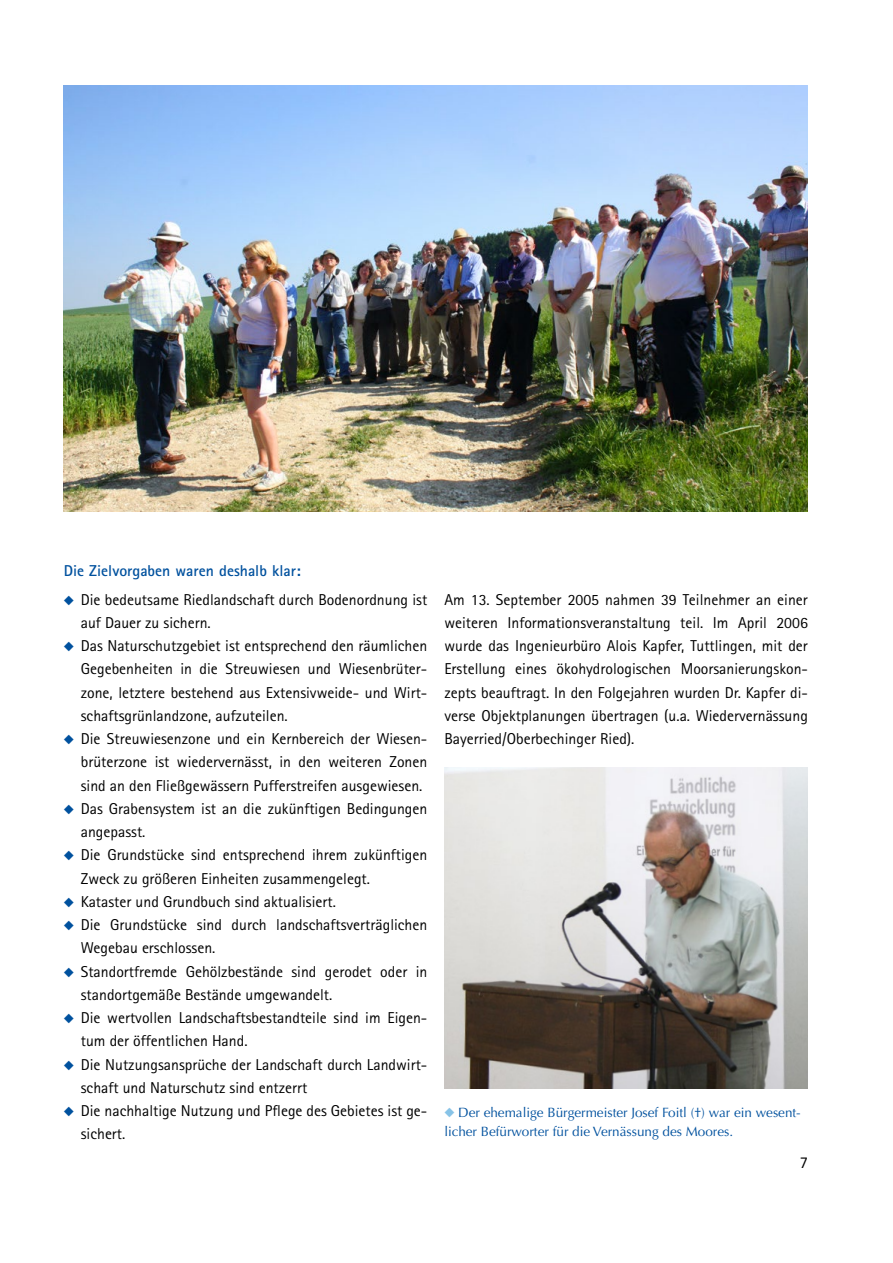
<style>
.page{position:relative;width:893px;height:1263px;background:#fff}
.page>*{position:absolute;margin:0;border:0;box-sizing:border-box;transform-origin:0 0}
.t1{font:16.5px "Rotis Sans Serif Pro";color:#000}
.p_Text_Rotis_Block_1{font:15.75px/23.2px "Rotis Sans Serif Pro";color:#000}
.Tab_Text_RotisBold_L{font:700 15.75px "Rotis Sans Serif Pro";color:#00519e}
.t2{font:13.5px/19.5px "Optima LT Std";color:#00519e}
</style>
<div class="page">
<img style="left:444px;top:767px;width:364px;height:322px">
<img style="left:64px;top:85px;width:744px;height:426px">
<p class="Tab_Text_RotisBold_L" style="left:64px;top:561px;width:238px">Die Zielvorgaben waren deshalb klar:</p>
<p class="p_Text_Rotis_Block_1" style="left:81px;top:588px;width:348px">Die bedeutsame Riedlandschaft durch Bodenordnung ist auf Dauer zu sichern.</p>
<p class="p_Text_Rotis_Block_1" style="left:81px;top:634px;width:348px;text-align:justify">Das Naturschutzgebiet ist entsprechend den räumlichen Gegebenheiten in die Streuwiesen und Wiesenbrüter&shy;zone, letztere bestehend aus Extensivweide- und Wirt&shy;schaftsgrünlandzone, aufzuteilen.</p>
<p class="p_Text_Rotis_Block_1" style="left:81px;top:727px;width:348px;text-align:justify">Die Streuwiesenzone und ein Kernbereich der Wiesen&shy;brüterzone ist wiedervernässt, in den weiteren Zonen sind an den Fließgewässern Pufferstreifen ausgewiesen.</p>
<p class="p_Text_Rotis_Block_1" style="left:81px;top:797px;width:348px">Das Grabensystem ist an die zukünftigen Bedingungen angepasst.</p>
<p class="p_Text_Rotis_Block_1" style="left:81px;top:843px;width:348px">Die Grundstücke sind entsprechend ihrem zukünftigen<br>Zweck zu größeren Einheiten zusammengelegt.</p>
<p class="p_Text_Rotis_Block_1" style="left:81px;top:890px;width:257px">Kataster und Grundbuch sind aktualisiert.</p>
<p class="p_Text_Rotis_Block_1" style="left:81px;top:913px;width:348px">Die Grundstücke sind durch landschaftsverträglichen<br>Wegebau erschlossen.</p>
<p class="p_Text_Rotis_Block_1" style="left:81px;top:960px;width:348px">Standortfremde Gehölzbestände sind gerodet oder in standortgemäße Bestände umgewandelt.</p>
<p class="p_Text_Rotis_Block_1" style="left:81px;top:1006px;width:348px">Die wertvollen Landschaftsbestandteile sind im Eigen&shy;tum der öffentlichen Hand.</p>
<p class="p_Text_Rotis_Block_1" style="left:81px;top:1053px;width:348px">Die Nutzungsansprüche der Landschaft durch Landwirt&shy;schaft und Naturschutz sind entzerrt</p>
<p class="p_Text_Rotis_Block_1" style="left:81px;top:1099px;width:348px">Die nachhaltige Nutzung und Pflege des Gebietes ist ge&shy;sichert.</p>
<p class="p_Text_Rotis_Block_1" style="left:444px;top:588px;width:365px;text-align:justify">Am 13. September 2005 nahmen 39 Teilnehmer an einer weiteren Informationsveranstaltung teil. Im April 2006 wurde das Ingenieurbüro Alois Kapfer, Tuttlingen, mit der Erstellung eines ökohydrologischen Moorsanierungskon&shy;zepts beauftragt. In den Folgejahren wurden Dr. Kapfer di&shy;verse Objektplanungen übertragen (u.a. Wiedervernässung Bayerried/Oberbechinger Ried).</p>
<p class="t2" style="left:444px;top:1102px;width:358px;text-indent:14px">Der ehemalige Bürgermeister Josef Foitl (†) war ein wesent&shy;licher Befürworter für die Vernässung des Moores.</p>
<p class="t1" style="left:800px;top:1153px;width:10px">7</p>
</div>
